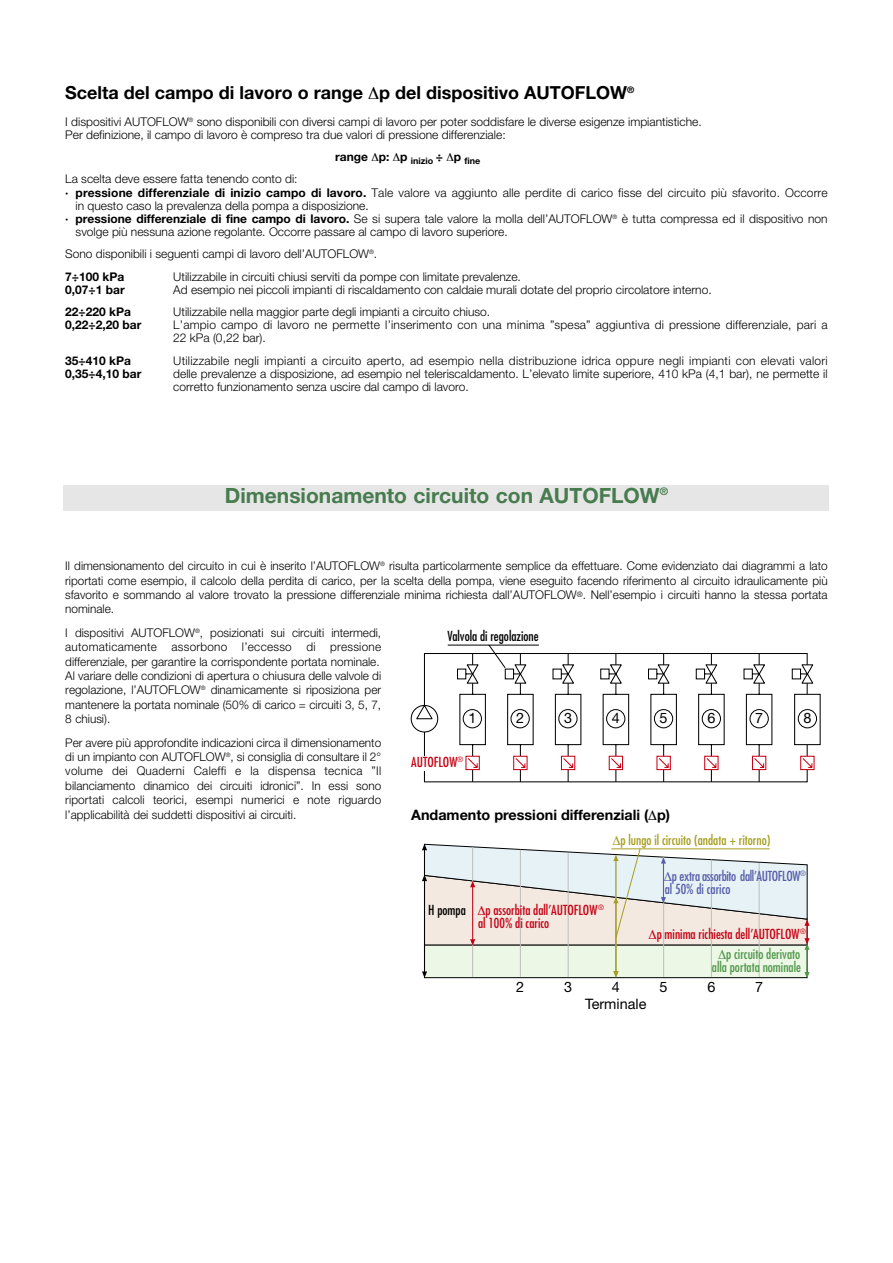
<style>
.page{position:relative;width:893px;height:1263px;background:#fff}
.page>*{position:absolute;margin:0;border:0;box-sizing:border-box;transform-origin:0 0}
.t1{font:700 21px "Helvetica Neue LT Std";color:#477c4f}
.t2{font:700 18px "Helvetica Neue LT Std";color:#000}
.t3{font:700 14.4px "Helvetica Neue";color:#000}
.t4{font:14.4px "Helvetica Neue";color:#000}
.t5{font:condensed 13.5px/13.5px "Futura";color:#c60014}
.t6{font:condensed 13.5px/13.5px "Futura";letter-spacing:-.025em;color:#575da9}
.t7{font:condensed 13.5px/13.5px "Futura";color:#51974b;text-align:right}
.t8{font:condensed 13.5px "Futura";color:#a59e20}
.t9{font:condensed 13.5px "Futura";color:#000}
.t10{font:300 12px/14.4px "Helvetica Neue LT Std";color:#000}
.t11{font:300 12px "Helvetica Neue LT Std";letter-spacing:.02em;color:#000}
.t12{font:700 12px "Helvetica Neue LT Std";color:#000}
.s1{font-weight:700}
</style>
<div class="page">
<div style="left:64px;top:485px;width:765px;height:25px;background:#e6e6e6"></div>
<div style="left:411px;top:705px;width:27px;height:27px;border:1px solid #000;border-radius:50%"></div>
<svg style="left:415px;top:704px;width:19px;height:16px"></svg>
<svg style="left:743px;top:653px;width:30px;height:130px"></svg>
<svg style="left:695px;top:653px;width:30px;height:130px"></svg>
<svg style="left:647px;top:653px;width:30px;height:130px"></svg>
<svg style="left:600px;top:653px;width:30px;height:130px"></svg>
<svg style="left:552px;top:653px;width:30px;height:130px"></svg>
<div style="left:750px;top:709px;width:18px;height:19px;background:#fefefe;border-radius:50%"></div>
<div style="left:750px;top:709px;width:18px;height:19px;border:1px solid #000;border-radius:50%"></div>
<div style="left:702px;top:709px;width:18px;height:19px;background:#fefefe;border-radius:50%"></div>
<div style="left:702px;top:709px;width:19px;height:19px;border:1px solid #000;border-radius:50%"></div>
<div style="left:654px;top:709px;width:19px;height:19px;background:#fefefe;border-radius:50%"></div>
<div style="left:654px;top:709px;width:19px;height:19px;border:1px solid #000;border-radius:50%"></div>
<div style="left:607px;top:709px;width:18px;height:19px;background:#fefefe;border-radius:50%"></div>
<div style="left:606px;top:709px;width:19px;height:19px;border:1px solid #000;border-radius:50%"></div>
<div style="left:559px;top:709px;width:18px;height:19px;background:#fefefe;border-radius:50%"></div>
<div style="left:558px;top:709px;width:19px;height:19px;border:1px solid #000;border-radius:50%"></div>
<div style="left:794px;top:694px;width:27px;height:51px;border:1px solid #000"></div>
<svg style="left:791px;top:663px;width:23px;height:21px"></svg>
<div style="left:800px;top:756px;width:15px;height:14px;border:1px solid #c60014"></div>
<svg style="left:801px;top:757px;width:12px;height:12px"></svg>
<div style="left:798px;top:709px;width:19px;height:19px;border:1px solid #000;border-radius:50%"></div>
<svg style="left:447px;top:644px;width:92px;height:139px"></svg>
<svg style="left:422px;top:843px;width:388px;height:135px;background:#e4e6df"></svg>
<h2 class="t2" style="left:65px;top:87px;width:571px">Scelta del campo di lavoro o range p del dispositivo AUTOFLOW<sup>®</sup></h2>
<p class="t10" style="left:65px;top:116px;width:638px;line-height:13.2px">I dispositivi AUTOFLOW<sup>®</sup> sono disponibili con diversi campi di lavoro per poter soddisfare le diverse esigenze impiantistiche.<br>Per definizione, il campo di lavoro è compreso tra due valori di pressione differenziale:</p>
<p class="t12" style="left:335px;top:153px;width:146px">range p: p <sub>inizio</sub> ÷ p <sub>fine</sub></p>
<p class="t10" style="left:65px;top:173px;width:234px">La scelta deve essere fatta tenendo conto di:</p>
<p class="t10" style="left:65px;top:186px;width:764px"><span class="s1">· pressione differenziale di inizio campo di lavoro.</span> Tale valore va aggiunto alle perdite di carico fisse del circuito più sfavorito. Occorre</p>
<p class="t10" style="left:76px;top:199px;width:295px">in questo caso la prevalenza della pompa a disposizione.</p>
<p class="t10" style="left:65px;top:213px;width:764px"><span class="s1">· pressione differenziale di fine campo di lavoro.</span> Se si supera tale valore la molla dell’AUTOFLOW<sup>®</sup> è tutta compressa ed il dispositivo non</p>
<p class="t10" style="left:76px;top:226px;width:434px">svolge più nessuna azione regolante. Occorre passare al campo di lavoro superiore.</p>
<p class="t10" style="left:65px;top:244px;width:313px;line-height:22.2px">Sono disponibili i seguenti campi di lavoro dell’AUTOFLOW<sup>®</sup>.<br><span class="s1">7÷100 kPa</span></p>
<p class="t10" style="left:173px;top:270px;width:349px">Utilizzabile in circuiti chiusi serviti da pompe con limitate prevalenze.</p>
<p class="t12" style="left:65px;top:285px;width:61px">0,07÷1 bar</p>
<p class="t10" style="left:173px;top:283px;width:540px">Ad esempio nei piccoli impianti di riscaldamento con caldaie murali dotate del proprio circolatore interno.</p>
<p class="t12" style="left:65px;top:307px;width:67px">22÷220 kPa</p>
<p class="t10" style="left:173px;top:306px;width:318px">Utilizzabile nella maggior parte degli impianti a circuito chiuso.</p>
<p class="t12" style="left:65px;top:321px;width:78px">0,22÷2,20 bar</p>
<p class="t10" style="left:173px;top:319px;width:656px;line-height:13.2px">L’ampio campo di lavoro ne permette l’inserimento con una minima ”spesa” aggiuntiva di pressione differenziale, pari a<br>22 kPa (0,22 bar).</p>
<p class="t12" style="left:65px;top:356px;width:67px">35÷410 kPa</p>
<p class="t11" style="left:173px;top:356px;width:656px">Utilizzabile negli impianti a circuito aperto, ad esempio nella distribuzione idrica oppure negli impianti con elevati valori</p>
<p class="t12" style="left:65px;top:369px;width:78px">0,35÷4,10 bar</p>
<p class="t10" style="left:173px;top:368px;width:656px;line-height:13.2px">delle prevalenze a disposizione, ad esempio nel teleriscaldamento. L’elevato limite superiore, 410 kPa (4,1 bar), ne permette il corretto funzionamento senza uscire dal campo di lavoro.</p>
<h1 class="t1" style="left:225px;top:488px;width:445px">Dimensionamento circuito con AUTOFLOW<sup>®</sup></h1>
<p class="t10" style="left:65px;top:560px;width:764px;text-align:justify">Il dimensionamento del circuito in cui è inserito l’AUTOFLOW<sup>®</sup> risulta particolarmente semplice da effettuare. Come evidenziato dai diagrammi a lato riportati come esempio, il calcolo della perdita di carico, per la scelta della pompa, viene eseguito facendo riferimento al circuito idraulicamente più sfavorito e sommando al valore trovato la pressione differenziale minima richiesta dall’AUTOFLOW<sup>®</sup>. Nell’esempio i circuiti hanno la stessa portata nominale.</p>
<p class="t10" style="left:65px;top:626px;width:317px">I dispositivi AUTOFLOW<sup>®</sup>, posizionati sui circuiti intermedi, automaticamente assorbono l’eccesso di pressione differenziale, per garantire la corrispondente portata nominale.<br>Al variare delle condizioni di apertura o chiusura delle valvole di regolazione, l’AUTOFLOW<sup>®</sup> dinamicamente si riposiziona per mantenere la portata nominale (50% di carico = circuiti 3, 5, 7, 8 chiusi).</p>
<p class="t10" style="left:65px;top:736px;width:317px;text-align:justify">Per avere più approfondite indicazioni circa il dimensionamento di un impianto con AUTOFLOW<sup>®</sup>, si consiglia di consultare il 2° volume dei Quaderni Caleffi e la dispensa tecnica ”Il bilanciamento dinamico dei circuiti idronici”. In essi sono riportati calcoli teorici, esempi numerici e note riguardo l’applicabilità dei suddetti dispositivi ai circuiti.</p>
<p class="t9" style="left:447px;top:630px;width:93px">Valvola di regolazione</p>
<p class="t4" style="left:468px;top:712px;width:10px">1</p>
<p class="t4" style="left:516px;top:712px;width:10px">2</p>
<p class="t4" style="left:564px;top:712px;width:10px">3</p>
<p class="t4" style="left:612px;top:712px;width:10px">4</p>
<p class="t4" style="left:660px;top:712px;width:10px">5</p>
<p class="t4" style="left:707px;top:712px;width:10px">6</p>
<p class="t4" style="left:755px;top:712px;width:10px">7</p>
<p class="t4" style="left:803px;top:712px;width:10px">8</p>
<p class="t5" style="left:411px;top:756px;width:53px">AUTOFLOW<sup>®</sup></p>
<p class="t3" style="left:411px;top:810px;width:260px">Andamento pressioni differenziali ( p)</p>
<p class="t9" style="left:428px;top:904px;width:39px">H pompa</p>
<p class="t5" style="left:478px;top:904px;width:127px;text-indent:8px">p assorbita dall’AUTOFLOW<sup>® </sup>al 100% di carico</p>
<p class="t8" style="left:621px;top:834px;width:151px">p lungo il circuito (andata + ritorno)</p>
<p class="t6" style="left:665px;top:870px;width:143px;text-indent:7px">p extra assorbito dall’AUTOFLOW<sup>® </sup>al 50% di carico</p>
<p class="t5" style="left:657px;top:928px;width:151px">p minima richiesta dell’AUTOFLOW<sup>®</sup></p>
<p class="t7" style="left:712px;top:948px;width:91px">p circuito derivato alla portata nominale</p>
<p class="t4" style="left:516px;top:981px;width:10px">2</p>
<p class="t4" style="left:564px;top:981px;width:10px">3</p>
<p class="t4" style="left:612px;top:981px;width:10px">4</p>
<p class="t4" style="left:660px;top:981px;width:10px">5</p>
<p class="t4" style="left:707px;top:981px;width:10px">6</p>
<p class="t4" style="left:755px;top:981px;width:10px">7</p>
<p class="t4" style="left:585px;top:998px;width:63px">Terminale</p>
</div>
